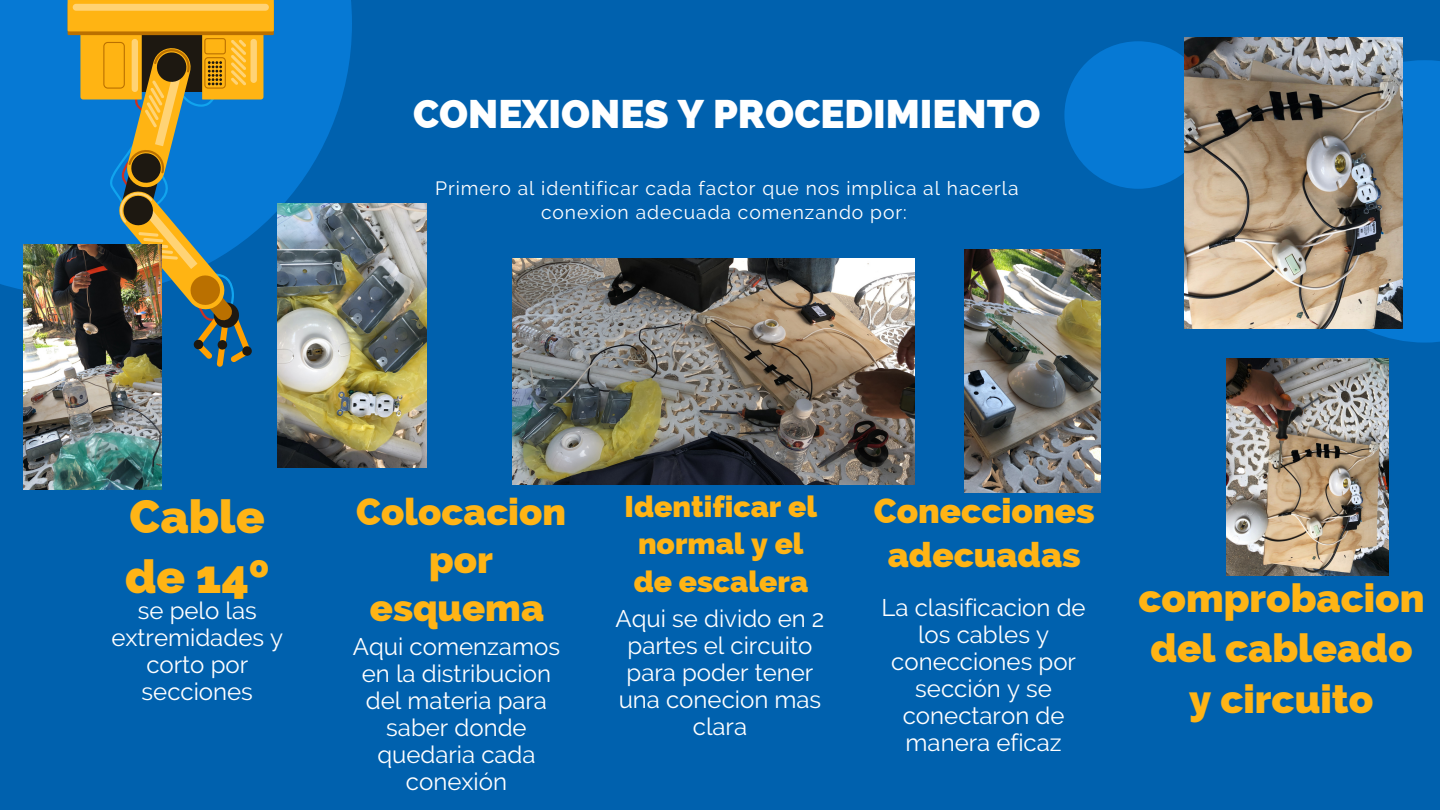
<style>
.page{position:relative;width:1440px;height:810px;background:#0061ae}
.page>*{position:absolute;margin:0;border:0;box-sizing:border-box;transform-origin:0 0}
.t1{font:800 47px/59.2px "Raleway";color:#ffb415}
.t2{font:800 40px/50.2px "Raleway";color:#ffb415;text-align:center}
.t3{font:800 40px "Raleway";color:#fff}
.t4{font:800 38px/48px "Raleway";color:#ffb415;text-align:center}
.t5{font:800 35px/44.2px "Raleway";color:#ffb415;text-align:center}
.t6{font:800 30px/37.5px "Raleway";color:#ffb415;text-align:center}
.t7{font:24px/27px "Raleway";color:#fff;text-align:center}
.t8{font:19.2px/24.8px "Raleway";letter-spacing:.05em;color:#fff;text-align:center}
</style>
<div class="page">
<div style="left:0;top:0;width:352px;height:296px;background:#0679d4"></div>
<div style="left:1284px;top:60px;width:156px;height:283px;background:#0679d4"></div>
<div style="left:1064px;top:41px;width:148px;height:148px;background:#0679d4;border-radius:50%"></div>
<svg style="left:68px;top:0;width:206px;height:367px"></svg>
<div style="left:73px;top:4px;width:196px;height:7px;background:#ffd375;border-radius:3px"></div>
<img style="left:964px;top:250px;width:137px;height:242px">
<img style="left:277px;top:203px;width:150px;height:265px">
<img style="left:513px;top:258px;width:401px;height:226px">
<img style="left:24px;top:244px;width:138px;height:246px">
<img style="left:1185px;top:38px;width:217px;height:290px">
<img style="left:1226px;top:359px;width:162px;height:217px">
<p class="t3" style="left:413px;top:91px;width:629px">CONEXIONES Y PROCEDIMIENTO</p>
<p class="t8" style="left:435px;top:175px;width:585px">Primero al identificar cada factor que nos implica al hacerla conexion adecuada comenzando por:</p>
<p class="t1" style="left:125px;top:487px;width:146px">Cable de 14º</p>
<p class="t4" style="left:356px;top:488px;width:211px">Colocacion por esquema</p>
<p class="t6" style="left:625px;top:487px;width:194px">Identificar el normal y el de escalera</p>
<p class="t5" style="left:874px;top:488px;width:222px">Conecciones adecuadas</p>
<p class="t7" style="left:616px;top:605px;width:210px">Aqui se divido en 2 partes el circuito para poder tener una conecion mas clara</p>
<p class="t7" style="left:882px;top:594px;width:206px">La clasificacion de los cables y conecciones por sección y se conectaron de manera eficaz</p>
<p class="t7" style="left:111px;top:597px;width:173px">se pelo las extremidades y corto por secciones</p>
<p class="t7" style="left:353px;top:633px;width:209px">Aqui comenzamos en la distribucion del materia para saber donde quedaria cada conexión</p>
<p class="t2" style="left:1138px;top:573px;width:288px">comprobacion del cableado y circuito</p>
</div>
